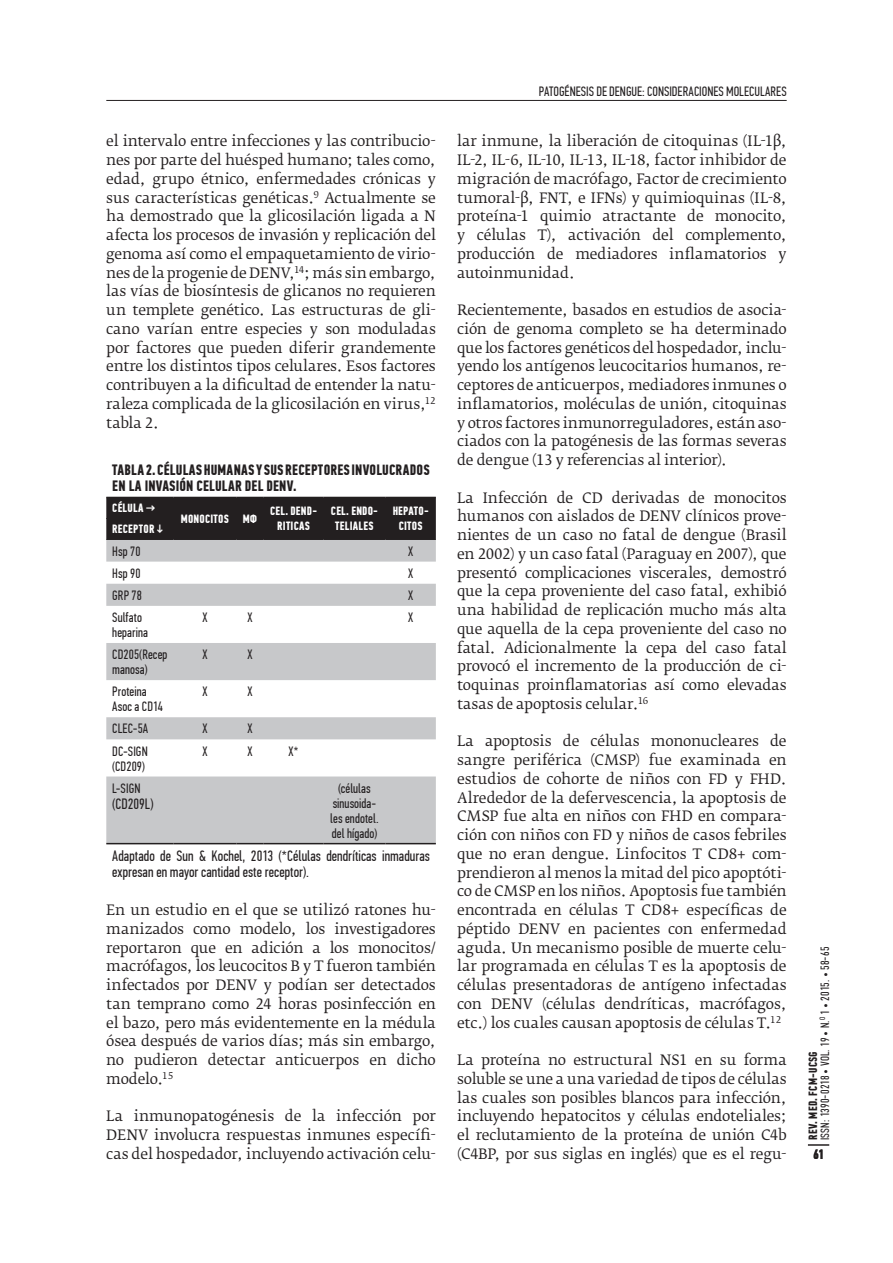
<style>
.page{position:relative;width:893px;height:1263px;background:#fff}
.page>*{position:absolute;margin:0;border:0;box-sizing:border-box;transform-origin:0 0}
.t1{font:15px/16.5px "PF Din Text Comp Pro";color:#231f20}
.t2{font:700 15px/16.5px "PF Din Text Comp Pro";letter-spacing:.01em;color:#231f20}
.t3{font:14.25px/18.8px "Fedra Serif B Pro";letter-spacing:-.01em;color:#231f20;text-align:justify}
.t4{font:13.5px/15px "PF Din Text Comp Pro";letter-spacing:.005em;color:#231f20}
.t5{font:700 13.5px "PF Din Text Comp Pro";color:#231f20}
.t6{font:700 12px/15px "PF Din Text Comp Pro";letter-spacing:.02em;color:#fff;text-align:center}
.t7{font:12px/12px "PF Din Text Comp Pro";letter-spacing:.015em;color:#231f20}
.s1{font-weight:700}
</style>
<div class="page">
<hr style="left:106px;top:100px;width:681px;height:1px;background:#231f20">
<svg style="left:808px;top:1144px;width:21px;height:1px"></svg>
<svg style="left:106px;top:540px;width:330px;height:303px;fill:#c7c8ca"></svg>
<hr style="left:106px;top:843px;width:67px;height:1px;background:#231f20">
<hr style="left:173px;top:843px;width:63px;height:1px;background:#231f20">
<svg style="left:236px;top:843px;width:28px;height:1px"></svg>
<hr style="left:264px;top:843px;width:59px;height:1px;background:#231f20">
<hr style="left:323px;top:843px;width:62px;height:1px;background:#231f20">
<hr style="left:385px;top:843px;width:51px;height:1px;background:#231f20">
<div style="left:106px;top:497px;width:330px;height:43px;background:#231f20"></div>
<hr style="left:264px;top:539px;width:59px;height:1px;background:#231f20">
<hr style="left:323px;top:539px;width:62px;height:1px;background:#231f20">
<hr style="left:385px;top:539px;width:51px;height:1px;background:#231f20">
<p class="t3" style="left:106px;top:132px;width:331px">el intervalo entre infecciones y las contribucio&shy;nes por parte del huésped humano; tales como, edad, grupo étnico, enfermedades crónicas y sus características genéticas.<sup>9</sup> Actualmente se ha demostrado que la glicosilación ligada a N afecta los procesos de invasión y replicación del genoma así como el empaquetamiento de virio&shy;nes de la progenie de DENV,<sup>14</sup>; más sin embargo, las vías de biosíntesis de glicanos no requieren un templete genético. Las estructuras de gli&shy;cano varían entre especies y son moduladas por factores que pueden diferir grandemente entre los distintos tipos celulares. Esos factores contribuyen a la dificultad de entender la natu&shy;raleza complicada de la glicosilación en virus,<sup>12 </sup>tabla 2.</p>
<p class="t2" style="left:112px;top:462px;width:319px">TABLA 2. CÉLULAS HUMANAS Y SUS RECEPTORES INVOLUCRADOS<br>EN LA INVASIÓN CELULAR DEL DENV.</p>
<p class="t6" style="left:112px;top:501px;width:45px">CÉLULA →</p>
<p class="t6" style="left:181px;top:511px;width:78px">MONOCITOS MΦ</p>
<p class="t6" style="left:270px;top:504px;width:48px">CEL. DEND-<br>RITICAS</p>
<p class="t6" style="left:331px;top:504px;width:48px">CEL. ENDO-<br>TELIALES</p>
<p class="t6" style="left:393px;top:504px;width:37px">HEPATO-<br>CITOS</p>
<p class="t6" style="left:112px;top:522px;width:52px">RECEPTOR ↓</p>
<p class="t4" style="left:112px;top:544px;width:30px">Hsp 70</p>
<p class="t4" style="left:408px;top:544px;width:7px">X</p>
<p class="t4" style="left:112px;top:566px;width:30px">Hsp 90</p>
<p class="t4" style="left:408px;top:566px;width:7px">X</p>
<p class="t4" style="left:112px;top:588px;width:31px">GRP 78</p>
<p class="t4" style="left:408px;top:588px;width:7px">X</p>
<p class="t4" style="left:112px;top:610px;width:37px">Sulfato heparina</p>
<p class="t4" style="left:202px;top:610px;width:7px">X</p>
<p class="t4" style="left:247px;top:610px;width:7px">X</p>
<p class="t4" style="left:408px;top:610px;width:7px">X</p>
<p class="t4" style="left:112px;top:647px;width:57px">CD205(Recep manosa)</p>
<p class="t4" style="left:202px;top:647px;width:7px">X</p>
<p class="t4" style="left:247px;top:647px;width:7px">X</p>
<p class="t4" style="left:112px;top:684px;width:52px">Proteina<br>Asoc a CD14</p>
<p class="t4" style="left:202px;top:684px;width:7px">X</p>
<p class="t4" style="left:247px;top:684px;width:7px">X</p>
<p class="t4" style="left:112px;top:721px;width:37px">CLEC-5A</p>
<p class="t4" style="left:202px;top:721px;width:7px">X</p>
<p class="t4" style="left:247px;top:721px;width:7px">X</p>
<p class="t4" style="left:112px;top:743px;width:37px">DC-SIGN (CD209)</p>
<p class="t4" style="left:202px;top:743px;width:7px">X</p>
<p class="t4" style="left:247px;top:743px;width:7px">X</p>
<p class="t4" style="left:289px;top:743px;width:12px">X*</p>
<p class="t4" style="left:112px;top:781px;width:30px">L-SIGN</p>
<p class="t1" style="left:112px;top:796px;width:43px">(CD209L)</p>
<p class="t4" style="left:330px;top:781px;width:50px;text-align:center">(células sinusoida&shy;les endotel. del hígado)</p>
<p class="t1" style="left:112px;top:848px;width:319px">Adaptado de Sun &amp; Kochel, 2013 (*Células dendríticas inmaduras expresan en mayor cantidad este receptor).</p>
<p class="t3" style="left:106px;top:901px;width:331px">En un estudio en el que se utilizó ratones hu&shy;manizados como modelo, los investigadores reportaron que en adición a los monocitos/ macrófagos, los leucocitos B y T fueron también infectados por DENV y podían ser detectados tan temprano como 24 horas posinfección en el bazo, pero más evidentemente en la médula ósea después de varios días; más sin embargo, no pudieron detectar anticuerpos en dicho modelo.<sup>15</sup></p>
<p class="t3" style="left:106px;top:1107px;width:331px">La inmunopatogénesis de la infección por DENV involucra respuestas inmunes específi&shy;cas del hospedador, incluyendo activación celu-</p>
<p class="t4" style="left:539px;top:84px;width:249px">PATOGÉNESIS DE DENGUE: CONSIDERACIONES MOLECULARES</p>
<p class="t3" style="left:457px;top:132px;width:331px">lar inmune, la liberación de citoquinas (IL-1β, IL-2, IL-6, IL-10, IL-13, IL-18, factor inhibidor de migración de macrófago, Factor de crecimiento tumoral-β, FNT, e IFNs) y quimioquinas (IL-8, proteína-1 quimio atractante de monocito, y células T), activación del complemento, producción de mediadores inflamatorios y autoinmunidad.</p>
<p class="t3" style="left:457px;top:301px;width:331px">Recientemente, basados en estudios de asocia&shy;ción de genoma completo se ha determinado que los factores genéticos del hospedador, inclu&shy;yendo los antígenos leucocitarios humanos, re&shy;ceptores de anticuerpos, mediadores inmunes o inflamatorios, moléculas de unión, citoquinas y otros factores inmunorreguladores, están aso&shy;ciados con la patogénesis de las formas severas de dengue (13 y referencias al interior).</p>
<p class="t3" style="left:457px;top:488px;width:331px">La Infección de CD derivadas de monocitos humanos con aislados de DENV clínicos prove&shy;nientes de un caso no fatal de dengue (Brasil en 2002) y un caso fatal (Paraguay en 2007), que presentó complicaciones viscerales, demostró que la cepa proveniente del caso fatal, exhibió una habilidad de replicación mucho más alta que aquella de la cepa proveniente del caso no fatal. Adicionalmente la cepa del caso fatal provocó el incremento de la producción de ci&shy;toquinas proinflamatorias así como elevadas tasas de apoptosis celular.<sup>16</sup></p>
<p class="t3" style="left:457px;top:732px;width:331px">La apoptosis de células mononucleares de sangre periférica (CMSP) fue examinada en estudios de cohorte de niños con FD y FHD.<br>Alrededor de la defervescencia, la apoptosis de CMSP fue alta en niños con FHD en compara&shy;ción con niños con FD y niños de casos febriles que no eran dengue. Linfocitos T CD8+ com&shy;prendieron al menos la mitad del pico apoptóti&shy;co de CMSP en los niños. Apoptosis fue también encontrada en células T CD8+ específicas de péptido DENV en pacientes con enfermedad aguda. Un mecanismo posible de muerte celu&shy;lar programada en células T es la apoptosis de células presentadoras de antígeno infectadas con DENV (células dendríticas, macrófagos, etc.) los cuales causan apoptosis de células T.<sup>12</sup></p>
<p class="t3" style="left:457px;top:1051px;width:331px">La proteína no estructural NS1 en su forma soluble se une a una variedad de tipos de células las cuales son posibles blancos para infección, incluyendo hepatocitos y células endoteliales; el reclutamiento de la proteína de unión C4b (C4BP, por sus siglas en inglés) que es el regu-</p>
<p class="t7" style="left:807px;top:1140px;width:195px;rotate:-90deg"><span class="s1">REV. MED. FCM-UCSG<br></span>ISSN: 1390-0218 • VOL. 19 • N.<sup>O</sup> 1 • 2015. • 58-65</p>
<p class="t5" style="left:813px;top:1146px;width:12px">61</p>
</div>
